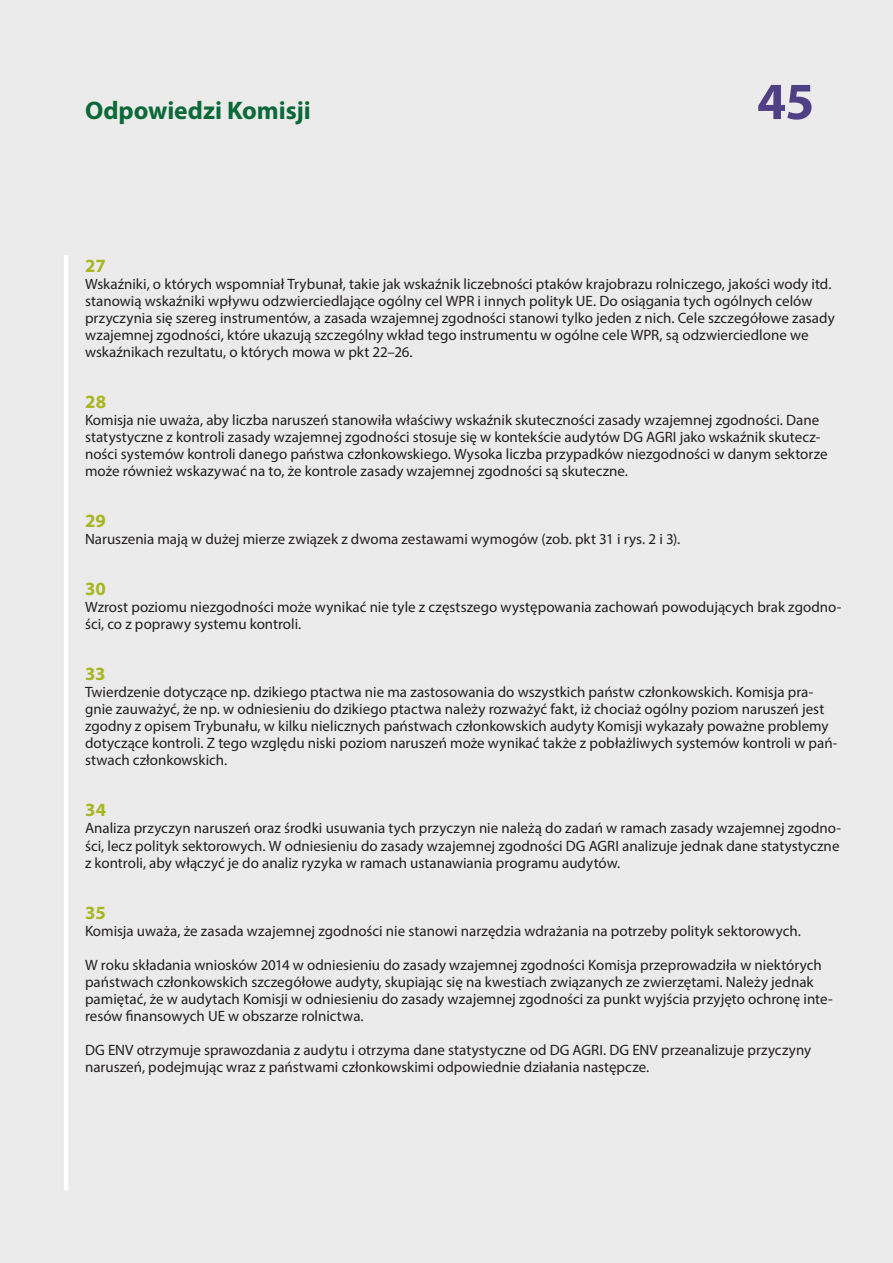
<style>
.page{position:relative;width:893px;height:1263px;background:#ebebeb}
.page>*{position:absolute;margin:0;border:0;box-sizing:border-box;transform-origin:0 0}
.t1{font:700 52.5px "Myriad Pro";color:#4f4085}
.t2{font:700 25.5px "Myriad Pro";letter-spacing:-.005em;color:#0b6938}
.K_03_-_REP_CHIFFRE{font:700 18.75px "Myriad Pro";color:#a7b621}
.K_04_-_REP_TEXTE_COU{font:15px/17px "Myriad Pro";color:#231f20}
</style>
<div class="page">
<hr style="left:64px;top:255px;width:4px;height:936px;background:#fff">
<h2 class="t2" style="left:85px;top:96px;width:227px">Odpowiedzi Komisji</h2>
<h1 class="t1" style="left:757px;top:72px;width:59px">45</h1>
<p class="K_03_-_REP_CHIFFRE" style="left:85px;top:255px;width:22px">27</p>
<p class="K_04_-_REP_TEXTE_COU" style="left:85px;top:275px;width:751px">Wskaźniki, o których wspomniał Trybunał, takie jak wskaźnik liczebności ptaków krajobrazu rolniczego, jakości wody itd. stanowią wskaźniki wpływu odzwierciedlające ogólny cel WPR i innych polityk UE. Do osiągania tych ogólnych celów przyczynia się szereg instrumentów, a zasada wzajemnej zgodności stanowi tylko jeden z nich. Cele szczegółowe zasady wzajemnej zgodności, które ukazują szczególny wkład tego instrumentu w ogólne cele WPR, są odzwierciedlone we wskaźnikach rezultatu, o których mowa w pkt 22–26.</p>
<p class="K_03_-_REP_CHIFFRE" style="left:85px;top:391px;width:23px">28</p>
<p class="K_04_-_REP_TEXTE_COU" style="left:85px;top:411px;width:744px">Komisja nie uważa, aby liczba naruszeń stanowiła właściwy wskaźnik skuteczności zasady wzajemnej zgodności. Dane statystyczne z kontroli zasady wzajemnej zgodności stosuje się w kontekście audytów DG AGRI jako wskaźnik skutecz&shy;ności systemów kontroli danego państwa członkowskiego. Wysoka liczba przypadków niezgodności w danym sektorze może również wskazywać na to, że kontrole zasady wzajemnej zgodności są skuteczne.</p>
<p class="K_03_-_REP_CHIFFRE" style="left:85px;top:510px;width:22px">29</p>
<p class="K_04_-_REP_TEXTE_COU" style="left:85px;top:531px;width:597px">Naruszenia mają w dużej mierze związek z dwoma zestawami wymogów (zob. pkt 31 i rys. 2 i 3).</p>
<p class="K_03_-_REP_CHIFFRE" style="left:85px;top:578px;width:22px">30</p>
<p class="K_04_-_REP_TEXTE_COU" style="left:85px;top:599px;width:758px">Wzrost poziomu niezgodności może wynikać nie tyle z częstszego występowania zachowań powodujących brak zgodno&shy;ści, co z poprawy systemu kontroli.</p>
<p class="K_03_-_REP_CHIFFRE" style="left:85px;top:663px;width:22px">33</p>
<p class="K_04_-_REP_TEXTE_COU" style="left:85px;top:684px;width:754px">Twierdzenie dotyczące np. dzikiego ptactwa nie ma zastosowania do wszystkich państw członkowskich. Komisja pra&shy;gnie zauważyć, że np. w odniesieniu do dzikiego ptactwa należy rozważyć fakt, iż chociaż ogólny poziom naruszeń jest zgodny z opisem Trybunału, w kilku nielicznych państwach członkowskich audyty Komisji wykazały poważne problemy dotyczące kontroli. Z tego względu niski poziom naruszeń może wynikać także z pobłażliwych systemów kontroli w pań&shy;stwach członkowskich.</p>
<p class="K_03_-_REP_CHIFFRE" style="left:85px;top:800px;width:23px">34</p>
<p class="K_04_-_REP_TEXTE_COU" style="left:85px;top:820px;width:758px;text-align:justify">Analiza przyczyn naruszeń oraz środki usuwania tych przyczyn nie należą do zadań w ramach zasady wzajemnej zgodno&shy;ści, lecz polityk sektorowych. W odniesieniu do zasady wzajemnej zgodności DG AGRI analizuje jednak dane statystyczne z kontroli, aby włączyć je do analiz ryzyka w ramach ustanawiania programu audytów.</p>
<p class="K_03_-_REP_CHIFFRE" style="left:85px;top:902px;width:22px">35</p>
<p class="K_04_-_REP_TEXTE_COU" style="left:85px;top:922px;width:717px">Komisja uważa, że zasada wzajemnej zgodności nie stanowi narzędzia wdrażania na potrzeby polityk sektorowych.</p>
<p class="K_04_-_REP_TEXTE_COU" style="left:85px;top:956px;width:749px">W roku składania wniosków 2014 w odniesieniu do zasady wzajemnej zgodności Komisja przeprowadziła w niektórych państwach członkowskich szczegółowe audyty, skupiając się na kwestiach związanych ze zwierzętami. Należy jednak pamiętać, że w audytach Komisji w odniesieniu do zasady wzajemnej zgodności za punkt wyjścia przyjęto ochronę inte&shy;resów finansowych UE w obszarze rolnictwa.</p>
<p class="K_04_-_REP_TEXTE_COU" style="left:85px;top:1041px;width:728px">DG ENV otrzymuje sprawozdania z audytu i otrzyma dane statystyczne od DG AGRI. DG ENV przeanalizuje przyczyny naruszeń, podejmując wraz z państwami członkowskimi odpowiednie działania następcze.</p>
</div>
